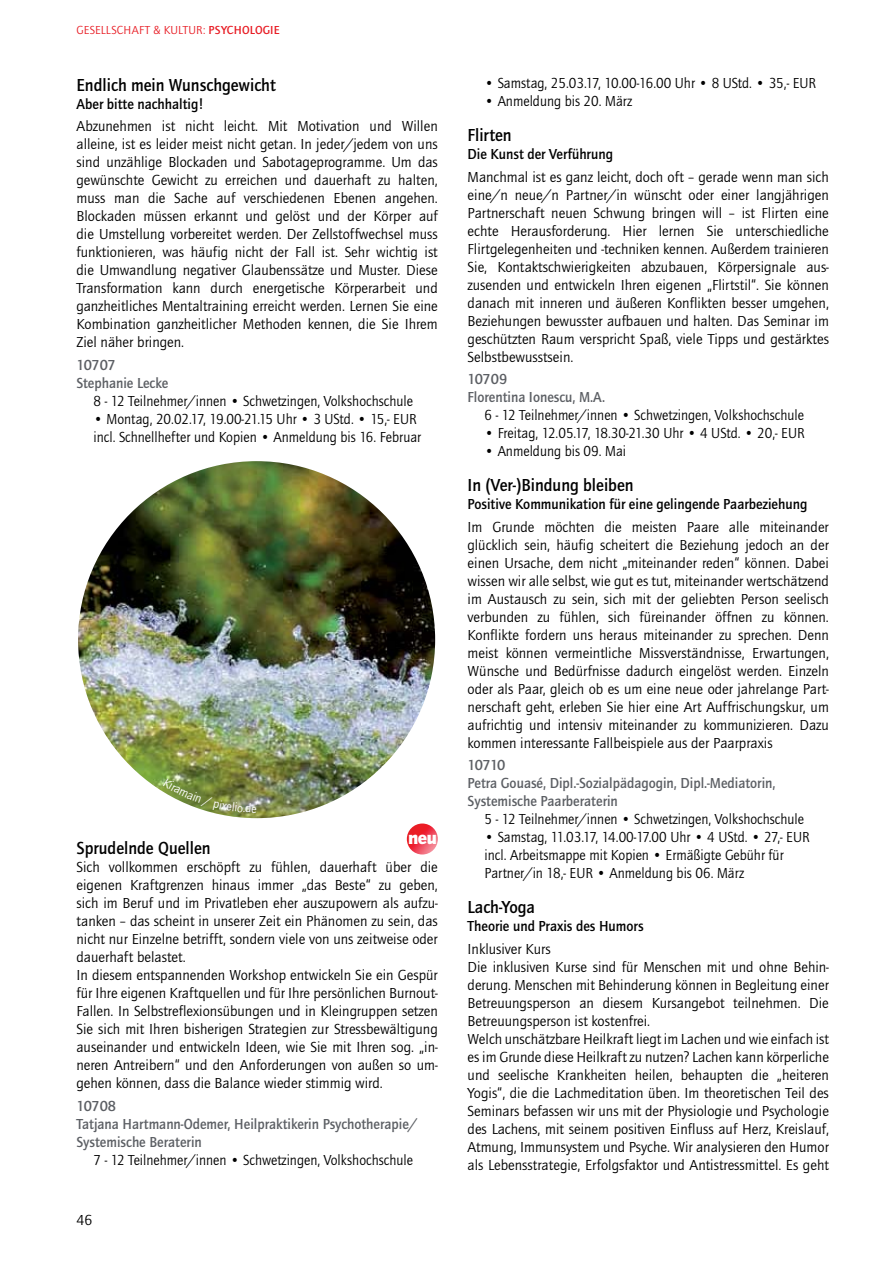
<style>
.page{position:relative;width:893px;height:1263px;background:#fff}
.page>*{position:absolute;margin:0;border:0;box-sizing:border-box;transform-origin:0 0}
.t1{font:900 18.75px "Quay Itc T";color:#fff}
.t2{font:700 18px "Quay Itc T";color:#000;scale:.95 1}
.t3{font:15px/18px "Quay Itc T";color:#000;text-align:justify}
.t4{font:15px/18px "Quay Itc T";color:#000;scale:.95 1}
.t5{font:700 15px/18px "Quay Itc T";color:#5c5f64}
.t6{font:700 15px "Quay Itc T";color:#000;scale:.95 1}
.t7{font:12px "Quay Itc T";letter-spacing:.02em;color:#e81d25}
.s1{font-weight:700}
</style>
<div class="page">
<img style="left:407px;top:824px;width:31px;height:31px;border-radius:50%">
<img style="left:78px;top:461px;width:357px;height:357px;border-radius:50%">
<svg style="left:163px;top:778px;width:93px;height:35px;background:#8c9a5f"></svg>
<p class="t7" style="left:77px;top:25px;width:205px">GESELLSCHAFT &amp; KULTUR: <span class="s1">PSYCHOLOGIE</span></p>
<p class="t2" style="left:77px;top:77px;width:211px">Endlich mein Wunschgewicht</p>
<p class="t6" style="left:77px;top:98px;width:135px">Aber bitte nachhaltig!</p>
<p class="t3" style="left:76px;top:118px;width:363px">Abzunehmen ist nicht leicht. Mit Motivation und Willen alleine, ist es leider meist nicht getan. In jeder/jedem von uns sind unzählige Blockaden und Sabotageprogramme. Um das gewünschte Gewicht zu erreichen und dauerhaft zu halten, muss man die Sache auf verschiedenen Ebenen angehen.<br>Blockaden müssen erkannt und gelöst und der Körper auf die Umstellung vorbereitet werden. Der Zellstoffwechsel muss funktionieren, was häufig nicht der Fall ist. Sehr wichtig ist die Umwandlung negativer Glaubenssätze und Muster. Diese Transformation kann durch energetische Körperarbeit und ganzheitliches Mentaltraining erreicht werden. Lernen Sie eine Kombination ganzheitlicher Methoden kennen, die Sie Ihrem Ziel näher bringen.</p>
<p class="t5" style="left:76px;top:356px;width:93px">10707<br>Stephanie Lecke</p>
<p class="t4" style="left:94px;top:393px;width:338px">8 - 12 Teilnehmer/innen • Schwetzingen, Volkshochschule</p>
<p class="t4" style="left:94px;top:411px;width:346px">• Montag, 20.02.17, 19.00-21.15 Uhr • 3 UStd. • 15,- EUR incl. Schnellhefter und Kopien • Anmeldung bis 16. Februar</p>
<p class="t1" style="left:408px;top:827px;width:31px">neu</p>
<p class="t2" style="left:77px;top:841px;width:143px">Sprudelnde Quellen</p>
<p class="t3" style="left:76px;top:860px;width:363px;text-align:left">Sich vollkommen er schöpft zu fühlen, dauerhaft über die eigenen Kraft grenzen hinaus immer „das Beste“ zu ge ben, sich im Beruf und im Privatleben eher aus zu po wern als auf zu&shy;tanken – das scheint in un se rer Zeit ein Phä nomen zu sein, das nicht nur Einzelne betrifft, sondern viele von uns zeit weise oder dauerhaft belastet.<br>In diesem entspannenden Workshop entwickeln Sie ein Gespür für Ihre eigenen Kraftquellen und für Ihre persönlichen Burnout-Fallen. In Selbstreflexionsübungen und in Kleingruppen setzen Sie sich mit Ihren bisherigen Strategien zur Stressbewältigung auseinander und entwickeln Ideen, wie Sie mit Ihren sog. „in&shy;neren Antreibern“ und den Anforderungen von außen so um&shy;gehen können, dass die Balance wieder stimmig wird.</p>
<p class="t5" style="left:76px;top:1098px;width:343px">10708<br>Tatjana Hartmann-Odemer, Heilpraktikerin Psychotherapie/<br>Systemische Beraterin</p>
<p class="t4" style="left:94px;top:1152px;width:338px">7 - 12 Teilnehmer/innen • Schwetzingen, Volkshochschule</p>
<p class="t3" style="left:77px;top:1212px;width:17px">46</p>
<p class="t4" style="left:485px;top:76px;width:350px">• Samstag, 25.03.17, 10.00-16.00 Uhr • 8 UStd. • 35,- EUR</p>
<p class="t4" style="left:485px;top:94px;width:157px">• Anmeldung bis 20. März</p>
<p class="t2" style="left:468px;top:128px;width:48px">Flirten</p>
<p class="t6" style="left:468px;top:148px;width:155px">Die Kunst der Verführung</p>
<p class="t3" style="left:468px;top:169px;width:363px">Manchmal ist es ganz leicht, doch oft – gerade wenn man sich eine/n neue/n Partner/in wünscht oder einer langjährigen Part nerschaft neuen Schwung bringen will – ist Flirten eine echte Herausforderung. Hier lernen Sie unterschiedliche Flirtgelegenheiten und -techniken kennen. Außerdem trainieren Sie, Kontaktschwierigkeiten abzubauen, Körpersignale aus&shy;zusenden und entwickeln Ihren eigenen „Flirtstil“. Sie können danach mit inneren und äußeren Konflikten besser umgehen, Beziehungen bewusster aufbauen und halten. Das Seminar im geschützten Raum verspricht Spaß, viele Tipps und gestärktes Selbstbewusstsein.</p>
<p class="t5" style="left:468px;top:371px;width:139px">10709<br>Florentina Ionescu, M.A.</p>
<p class="t4" style="left:485px;top:407px;width:338px">6 - 12 Teilnehmer/innen • Schwetzingen, Volkshochschule</p>
<p class="t4" style="left:485px;top:425px;width:338px">• Freitag, 12.05.17, 18.30-21.30 Uhr • 4 UStd. • 20,- EUR</p>
<p class="t4" style="left:485px;top:443px;width:150px">• Anmeldung bis 09. Mai</p>
<p class="t2" style="left:468px;top:478px;width:176px">In (Ver-)Bindung bleiben</p>
<p class="t6" style="left:468px;top:498px;width:359px">Positive Kommunikation für eine gelingende Paarbeziehung</p>
<p class="t3" style="left:468px;top:519px;width:363px">Im Grunde möchten die meisten Paare alle miteinander glücklich sein, häufig scheitert die Beziehung jedoch an der einen Ursache, dem nicht „miteinander reden“ können. Dabei wissen wir alle selbst, wie gut es tut, miteinander wertschätzend im Austausch zu sein, sich mit der geliebten Person seelisch verbunden zu fühlen, sich füreinander öffnen zu können.<br>Konflikte fordern uns heraus miteinander zu sprechen. Denn meist können vermeintliche Missverständnisse, Erwartungen, Wünsche und Bedürfnisse dadurch eingelöst werden. Einzeln oder als Paar, gleich ob es um eine neue oder jahrelange Part&shy;nerschaft geht, erleben Sie hier eine Art Auffrischungskur, um auf richtig und intensiv miteinander zu kommunizieren. Dazu kommen interessante Fallbeispiele aus der Paarpraxis</p>
<p class="t5" style="left:468px;top:757px;width:309px">10710<br>Petra Gouasé, Dipl.-Sozialpädagogin, Dipl.-Mediatorin,<br>Systemische Paarberaterin</p>
<p class="t4" style="left:485px;top:811px;width:338px">5 - 12 Teilnehmer/innen • Schwetzingen, Volkshochschule</p>
<p class="t4" style="left:485px;top:829px;width:344px">• Samstag, 11.03.17, 14.00-17.00 Uhr • 4 UStd. • 27,- EUR incl. Arbeitsmappe mit Kopien • Ermäßigte Gebühr für<br>Partner/in 18,- EUR • Anmeldung bis 06. März</p>
<p class="t2" style="left:468px;top:900px;width:72px">Lach-Yoga</p>
<p class="t6" style="left:468px;top:920px;width:187px">Theorie und Praxis des Humors</p>
<p class="t3" style="left:468px;top:941px;width:363px;text-align:left">Inklusiver Kurs<br>Die inklusiven Kurse sind für Menschen mit und ohne Behin&shy;derung. Menschen mit Behinderung können in Begleitung einer Betreuungsperson an diesem Kursangebot teilnehmen. Die Betreuungsperson ist kostenfrei.<br>Welch unschätzbare Heilkraft liegt im Lachen und wie einfach ist es im Grunde diese Heilkraft zu nutzen? Lachen kann körperliche und seelische Krankheiten heilen, behaupten die „heiteren Yogis“, die die Lachmeditation üben. Im theoretischen Teil des Seminars befassen wir uns mit der Physiologie und Psychologie des Lachens, mit seinem positiven Einfluss auf Herz, Kreislauf, Atmung, Immunsystem und Psyche. Wir analysieren den Humor als Lebensstrategie, Erfolgsfaktor und Antistressmittel. Es geht</p>
</div>
